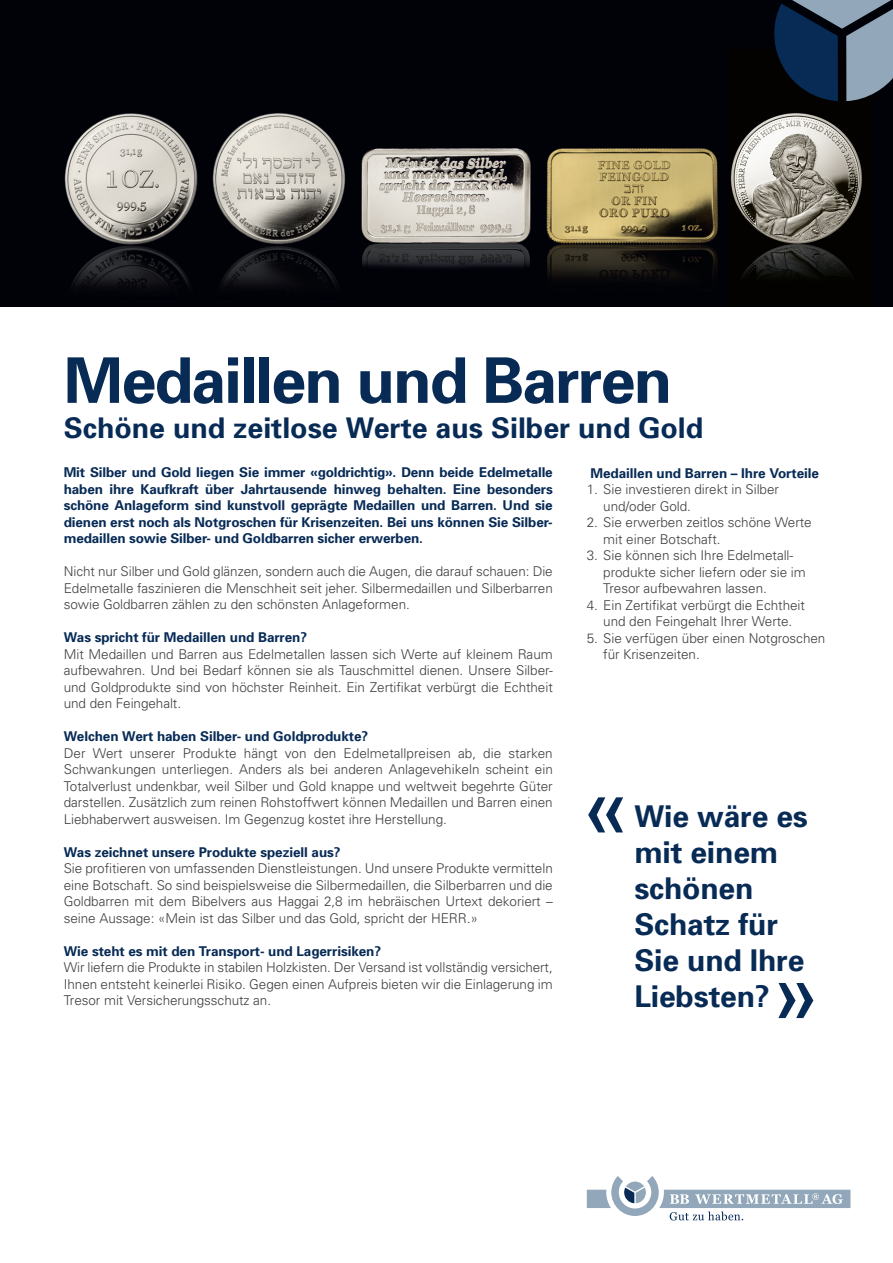
<style>
.page{position:relative;width:893px;height:1263px;background:#fff}
.page>*{position:absolute;margin:0;border:0;box-sizing:border-box;transform-origin:0 0}
.t1{font:90px "Univers";color:#082b56}
.t2{font:700 63px "Univers";letter-spacing:-.03em;color:#082b56}
.t3{font:700 30px/36px "Univers";letter-spacing:-.005em;color:#082b56}
.t4{font:700 28.5px "Univers";color:#082b56}
.t5{font:300 13.5px/16.5px "Univers";letter-spacing:-.005em;color:#3e3e3f;text-align:justify}
.t6{font:700 13.5px/16.5px "Univers";letter-spacing:-.005em;color:#082b56;text-align:justify}
</style>
<div class="page">
<img style="left:0;top:0;width:893px;height:306px">
<svg style="left:587px;top:1176px;width:263px;height:44px"></svg>
<img style="left:355px;top:0;width:370px;height:306px">
<img style="left:730px;top:49px;width:142px;height:257px">
<svg style="left:771px;top:0;width:122px;height:104px;background:#394d62"></svg>
<h2 class="t2" style="left:64px;top:342px;width:610px">Medaillen und Barren</h2>
<h3 class="t4" style="left:64px;top:411px;width:641px">Schöne und zeitlose Werte aus Silber und Gold</h3>
<p class="t6" style="left:64px;top:464px;width:490px">Mit Silber und Gold liegen Sie immer «goldrichtig». Denn beide Edelmetalle haben ihre Kaufkraft über Jahrtausende hinweg behalten. Eine besonders schöne Anlageform sind kunstvoll geprägte Medaillen und Barren. Und sie dienen erst noch als Notgroschen für Krisenzeiten. Bei uns können Sie Silber&shy;medaillen sowie Silber- und Goldbarren sicher erwerben.</p>
<p class="t5" style="left:64px;top:563px;width:491px">Nicht nur Silber und Gold glänzen, sondern auch die Augen, die darauf schauen: Die Edelmetalle faszinieren die Menschheit seit jeher. Silbermedaillen und Silberbarren sowie Goldbarren zählen zu den schönsten Anlageformen.</p>
<p class="t6" style="left:64px;top:629px;width:245px">Was spricht für Medaillen und Barren?</p>
<p class="t5" style="left:64px;top:646px;width:491px">Mit Medaillen und Barren aus Edelmetallen lassen sich Werte auf kleinem Raum aufbewahren. Und bei Bedarf können sie als Tauschmittel dienen. Unsere Silber&shy;und Goldprodukte sind von höchster Reinheit. Ein Zertifikat verbürgt die Echtheit und den Feingehalt.</p>
<p class="t6" style="left:64px;top:728px;width:306px">Welchen Wert haben Silber- und Goldprodukte?</p>
<p class="t5" style="left:64px;top:745px;width:491px">Der Wert unserer Produkte hängt von den Edelmetallpreisen ab, die starken Schwankungen unterliegen. Anders als bei anderen Anlagevehikeln scheint ein Totalverlust undenkbar, weil Silber und Gold knappe und weltweit begehrte Güter darstellen. Zusätzlich zum reinen Rohstoffwert können Medaillen und Barren einen Liebhaberwert ausweisen. Im Gegenzug kostet ihre Herstellung.</p>
<p class="t6" style="left:64px;top:844px;width:278px">Was zeichnet unsere Produkte speziell aus?</p>
<p class="t5" style="left:64px;top:860px;width:491px">Sie profitieren von umfassenden Dienstleistungen. Und unsere Produkte vermitteln eine Botschaft. So sind beispielsweise die Silbermedaillen, die Silberbarren und die Goldbarren mit dem Bibelvers aus Haggai 2,8 im hebräischen Urtext dekoriert – seine Aussage: «Mein ist das Silber und das Gold, spricht der HERR.»</p>
<p class="t6" style="left:64px;top:943px;width:319px">Wie steht es mit den Transport- und Lagerrisiken?</p>
<p class="t5" style="left:64px;top:959px;width:490px">Wir liefern die Produkte in stabilen Holzkisten. Der Versand ist vollständig versichert, Ihnen entsteht keinerlei Risiko. Gegen einen Aufpreis bieten wir die Einlagerung im Tresor mit Versicherungsschutz an.</p>
<p class="t6" style="left:590px;top:464px;width:230px">Medaillen und Barren – Ihre Vorteile</p>
<p class="t5" style="left:603px;top:481px;width:177px;text-indent:-16px">1. Sie investieren direkt in Silber und/oder Gold.</p>
<p class="t5" style="left:603px;top:514px;width:210px;text-indent:-16px">2. Sie erwerben zeitlos schöne Werte mit einer Botschaft.</p>
<p class="t5" style="left:603px;top:547px;width:204px;text-align:left;text-indent:-16px">3. Sie können sich Ihre Edelmetall&shy;produkte sicher liefern oder sie im<br>Tresor aufbewahren lassen.</p>
<p class="t5" style="left:587px;top:596px;width:220px;text-align:center">4. Ein Zertifikat verbürgt die Echtheit und den Feingehalt Ihrer Werte.</p>
<p class="t5" style="left:603px;top:629px;width:224px;text-indent:-16px">5. Sie verfügen über einen Notgroschen für Krisenzeiten.</p>
<h1 class="t1" style="left:580px;top:755px;width:52px">«</h1>
<h3 class="t3" style="left:634px;top:798px;width:175px">Wie wäre es mit einem schönen<br>Schatz für<br>Sie und Ihre<br>Liebsten?</h3>
<h1 class="t1" style="left:771px;top:940px;width:52px">»</h1>
</div>
